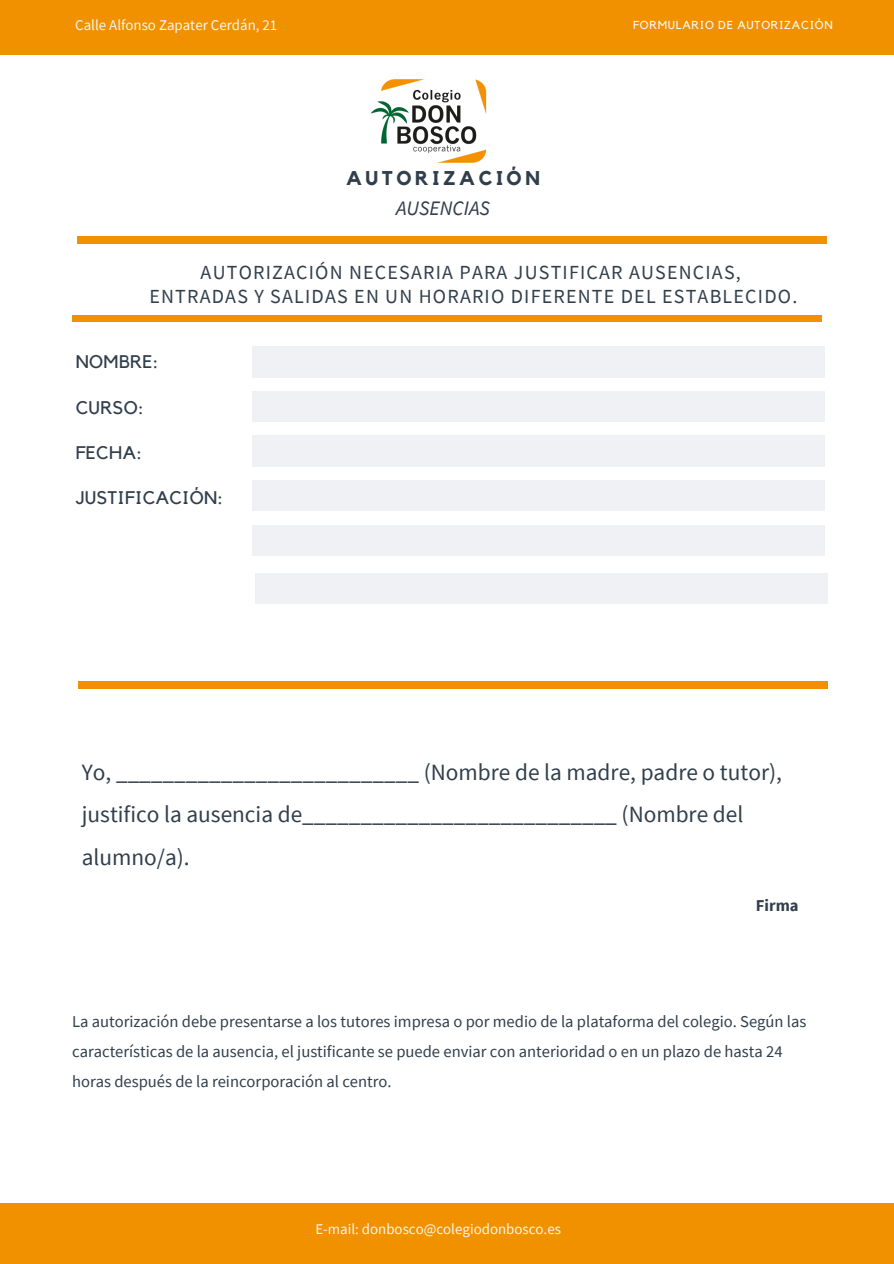
<style>
.page{position:relative;width:894px;height:1264px;background:#fff}
.page>*{position:absolute;margin:0;border:0;box-sizing:border-box;transform-origin:0 0}
.t1{font:23.25px/42.8px "Source Sans Pro";color:#313f4c}
.t2{font:italic 20.55px "Source Sans Pro";color:#313f4c}
.t3{font:19.95px/24.8px "Source Sans Pro";letter-spacing:.06em;color:#313f4c;text-align:center}
.t4{font:700 19.8px "Kollektif";letter-spacing:.18em;color:#313f4c}
.t5{font:18.15px "Kollektif";letter-spacing:.02em;color:#313f4c}
.t6{font:16.5px/30.5px "Source Sans Pro";color:#313f4c}
.t7{font:700 16.5px "Source Sans Pro";color:#313f4c}
.t8{font:14.85px "Source Sans Pro";color:#f4f5ef}
.t9{font:11.55px "Kollektif";letter-spacing:.06em;color:#f4f5ef}
</style>
<div class="page">
<div style="left:252px;top:347px;width:572px;height:30px;background:#eff1f4"></div>
<div style="left:252px;top:391px;width:572px;height:30px;background:#eff1f4"></div>
<div style="left:252px;top:435px;width:572px;height:31px;background:#eff1f4"></div>
<div style="left:252px;top:480px;width:572px;height:30px;background:#eff1f4"></div>
<div style="left:252px;top:525px;width:572px;height:30px;background:#eff1f4"></div>
<div style="left:0;top:0;width:893px;height:54px;background:#f29100"></div>
<div style="left:77px;top:237px;width:749px;height:6px;background:#f29100"></div>
<div style="left:72px;top:315px;width:749px;height:7px;background:#f29100"></div>
<div style="left:78px;top:681px;width:749px;height:7px;background:#f29100"></div>
<div style="left:0;top:1203px;width:893px;height:60px;background:#f29100"></div>
<img style="left:356px;top:54px;width:145px;height:109px">
<div style="left:255px;top:573px;width:572px;height:30px;background:#eff1f4"></div>
<p class="t8" style="left:75px;top:15px;width:203px">Calle Alfonso Zapater Cerdán, 21</p>
<p class="t9" style="left:633px;top:20px;width:201px">FORMULARIO DE AUTORIZACIÓN</p>
<p class="t4" style="left:346px;top:169px;width:195px">AUTORIZACIÓN</p>
<p class="t2" style="left:396px;top:195px;width:95px">AUSENCIAS</p>
<p class="t3" style="left:149px;top:259px;width:649px">AUTORIZACIÓN NECESARIA PARA JUSTIFICAR AUSENCIAS,<br>ENTRADAS Y SALIDAS EN UN HORARIO DIFERENTE DEL ESTABLECIDO.</p>
<p class="t5" style="left:76px;top:354px;width:84px">NOMBRE:</p>
<p class="t5" style="left:76px;top:399px;width:69px">CURSO:</p>
<p class="t5" style="left:76px;top:444px;width:68px">FECHA:</p>
<p class="t5" style="left:76px;top:489px;width:149px">JUSTIFICACIÓN:</p>
<h1 class="t1" style="left:82px;top:750px;width:701px">Yo, __________________________ (Nombre de la madre, padre o tutor), justifico la ausencia de___________________________ (Nombre del alumno/a).</h1>
<p class="t7" style="left:755px;top:894px;width:44px">Firma</p>
<p class="t6" style="left:72px;top:1005px;width:735px">La autorización debe presentarse a los tutores impresa o por medio de la plataforma del colegio. Según las características de la ausencia, el justificante se puede enviar con anterioridad o en un plazo de hasta 24 horas después de la reincorporación al centro.</p>
<p class="t8" style="left:315px;top:1219px;width:247px">E-mail: donbosco@colegiodonbosco.es</p>
</div>
